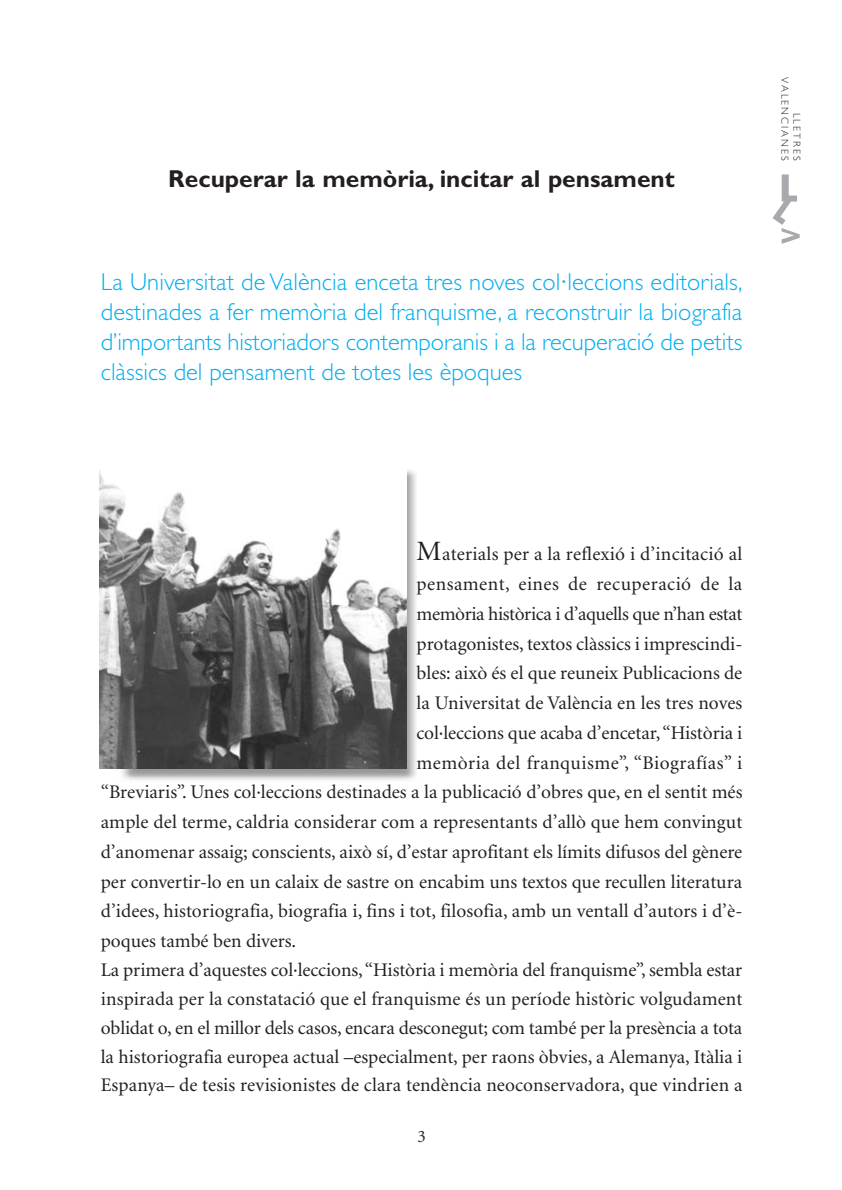
<style>
.page{position:relative;width:842px;height:1190px;background:#fff}
.page>*{position:absolute;margin:0;border:0;box-sizing:border-box;transform-origin:0 0}
.t1{font:300 24.5px/29.8px "Gill Sans";color:#00aeef;text-align:justify}
.t2{font:700 24.5px "Gill Sans";color:#231f20}
.t3{font:19.25px "Minion";color:#231f20}
.t4{font:19.25px "Minion";letter-spacing:.025em;color:#231f20}
.t5{font:19.25px "Minion";letter-spacing:-.02em;color:#231f20}
.t6{font:17.5px "Minion";color:#231f20}
.t7{font:300 10.15px/12.2px "Gill Sans";letter-spacing:.2em;color:#231f20;text-align:right}
.s1{font-size:28px}
</style>
<div class="page">
<img style="left:121px;top:470px;width:295px;height:310px">
<svg style="left:772px;top:174px;width:27px;height:70px"></svg>
<img style="left:99px;top:470px;width:308px;height:299px">
<p class="t2" style="left:168px;top:170px;width:508px">Recuperar la memòria, incitar al pensament</p>
<p class="t1" style="left:101px;top:270px;width:643px">La Universitat de València enceta tres noves col·leccions editorials, destinades a fer memòria del franquisme, a reconstruir la biografia d’importants historiadors contemporanis i a la recuperació de petits clàssics del pensament de totes les èpoques</p>
<p class="t7" style="left:802px;top:77px;width:85px;rotate:90deg">LLETRES<br>VALENCIANES</p>
<p class="t3" style="left:416px;top:547px;width:327px"><span class="s1">M</span>aterials per a la reflexió i d’incitació al</p>
<p class="t4" style="left:416px;top:576px;width:327px">pensament, eines de recuperació de la</p>
<p class="t5" style="left:416px;top:606px;width:327px">memòria històrica i d’aquells que n’han estat</p>
<p class="t3" style="left:416px;top:636px;width:327px">protagonistes, textos clàssics i imprescindi-</p>
<p class="t3" style="left:416px;top:666px;width:327px">bles: això és el que reuneix Publicacions de</p>
<p class="t3" style="left:416px;top:695px;width:327px">la Universitat de València en les tres noves</p>
<p class="t3" style="left:416px;top:725px;width:327px">col·leccions que acaba d’encetar,“Història i</p>
<p class="t4" style="left:416px;top:755px;width:327px">memòria del franquisme”, “Biografías” i</p>
<p class="t3" style="left:101px;top:785px;width:643px">“Breviaris”. Unes col·leccions destinades a la publicació d’obres que, en el sentit més</p>
<p class="t3" style="left:101px;top:814px;width:643px">ample del terme, caldria considerar com a representants d’allò que hem convingut</p>
<p class="t3" style="left:101px;top:844px;width:643px">d’anomenar assaig; conscients, això sí, d’estar aprofitant els límits difusos del gènere</p>
<p class="t3" style="left:101px;top:874px;width:643px">per convertir-lo en un calaix de sastre on encabim uns textos que recullen literatura</p>
<p class="t3" style="left:101px;top:904px;width:643px">d’idees, historiografia, biografia i, fins i tot, filosofia, amb un ventall d’autors i d’è-</p>
<p class="t3" style="left:101px;top:933px;width:197px">poques també ben divers.</p>
<p class="t3" style="left:101px;top:962px;width:643px">La primera d’aquestes col·leccions,“Història i memòria del franquisme”, sembla estar</p>
<p class="t3" style="left:101px;top:991px;width:643px">inspirada per la constatació que el franquisme és un període històric volgudament</p>
<p class="t3" style="left:101px;top:1020px;width:643px">oblidat o, en el millor dels casos, encara desconegut; com també per la presència a tota</p>
<p class="t3" style="left:101px;top:1049px;width:643px">la historiografia europea actual –especialment, per raons òbvies, a Alemanya, Itàlia i</p>
<p class="t3" style="left:101px;top:1078px;width:643px">Espanya– de tesis revisionistes de clara tendència neoconservadora, que vindrien a</p>
<p class="t6" style="left:417px;top:1129px;width:10px">3</p>
</div>
